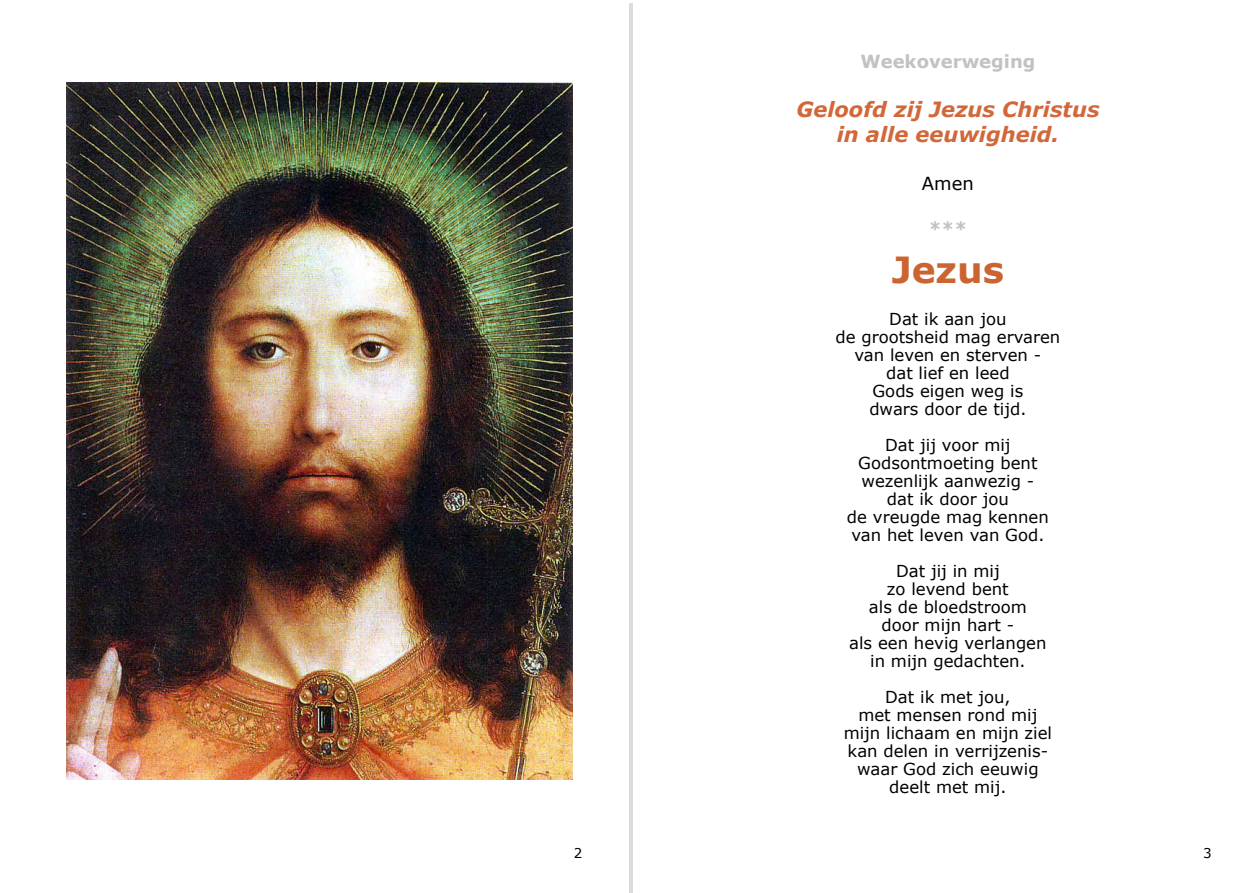
<style>
.page{position:relative;width:1259px;height:893px;background:#fff}
.page>*{position:absolute;margin:0;border:0;box-sizing:border-box;transform-origin:0 0}
.t1{font:700 36px "Verdana";color:#cc6431}
.t2{font:italic 700 21px/25.2px "Verdana";color:#d26739;text-align:center}
.t3{font:700 18px "Verdana";color:#c0c2c4}
.t4{font:18px "Verdana";color:#000}
.t5{font:16.5px/18px "Verdana";color:#000;text-align:center}
.t6{font:13.5px "Verdana";color:#000}
</style>
<div class="page">
<hr style="left:631px;top:3px;width:1px;height:890px;background:#babcb7">
<hr style="left:629px;top:3px;width:1px;height:890px;background:#babcb7">
<img style="left:66px;top:83px;width:506px;height:696px">
<p class="t3" style="left:860px;top:50px;width:176px">Weekoverweging</p>
<p class="t2" style="left:796px;top:96px;width:304px">Geloofd zij Jezus Christus in alle eeuwigheid.</p>
<p class="t4" style="left:922px;top:172px;width:53px">Amen</p>
<p class="t3" style="left:928px;top:217px;width:40px">***</p>
<h1 class="t1" style="left:891px;top:247px;width:114px">Jezus</h1>
<p class="t5" style="left:835px;top:310px;width:226px">Dat ik aan jou<br>de grootsheid mag ervaren van leven en sterven -<br>dat lief en leed<br>Gods eigen weg is<br>dwars door de tijd.</p>
<p class="t5" style="left:847px;top:436px;width:203px">Dat jij voor mij<br>Godsontmoeting bent wezenlijk aanwezig - dat ik door jou<br>de vreugde mag kennen van het leven van God.</p>
<p class="t5" style="left:849px;top:562px;width:199px">Dat jij in mij<br>zo levend bent<br>als de bloedstroom door mijn hart -<br>als een hevig verlangen in mijn gedachten.</p>
<p class="t5" style="left:843px;top:688px;width:210px">Dat ik met jou,<br>met mensen rond mij mijn lichaam en mijn ziel kan delen in verrijzenis&shy;waar God zich eeuwig deelt met mij.</p>
<p class="t6" style="left:574px;top:844px;width:10px">2</p>
<p class="t6" style="left:1203px;top:844px;width:10px">3</p>
</div>
